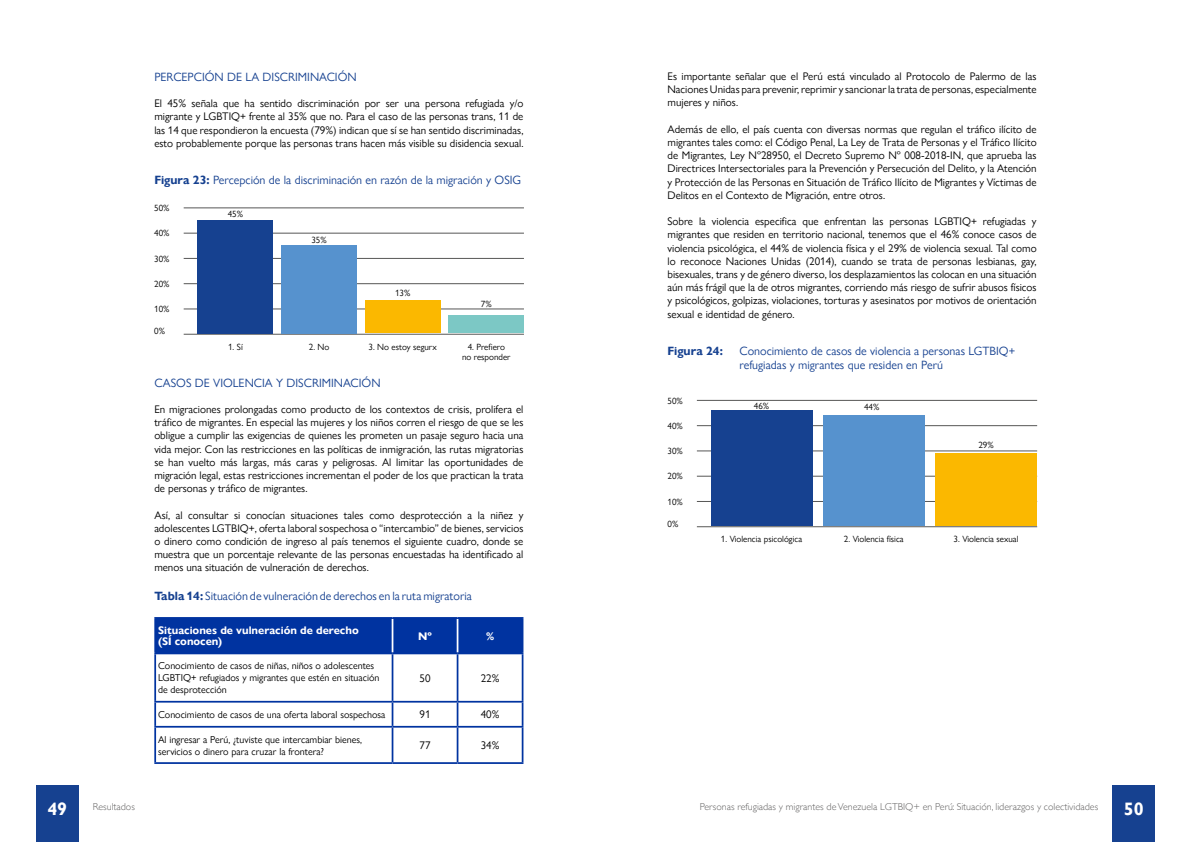
<style>
.page{position:relative;width:1191px;height:842px;background:#fff}
.page>*{position:absolute;margin:0;border:0;box-sizing:border-box;transform-origin:0 0}
.t1{font:700 18px "Gill Sans";color:#fff}
.t2{font:12px/14px "Gill Sans Nova";color:#164190}
.t3{font:700 12px "Gill Sans Nova";color:#164190}
.t4{font:11px/13.2px "Gill Sans Nova";color:#000;text-align:justify}
.t5{font:700 11px/10.5px "Gill Sans Nova";color:#fff}
.t6{font:10px/12px "Gill Sans Nova";color:#000}
.t7{font:300 10px "Gill Sans";color:#646363}
.t8{font:9px/10.8px "Gill Sans Nova";color:#000;text-align:center}
.s1{font-weight:700}
</style>
<div class="page">
<div style="left:36px;top:785px;width:43px;height:57px;background:#164190"></div>
<div style="left:1112px;top:785px;width:43px;height:57px;background:#164190"></div>
<hr style="left:184px;top:334px;width:340px;height:1px;background:#575756">
<hr style="left:697px;top:526px;width:340px;height:1px;background:#575756">
<hr style="left:184px;top:309px;width:340px;height:1px;background:#575756">
<hr style="left:697px;top:501px;width:340px;height:1px;background:#575756">
<hr style="left:184px;top:283px;width:340px;height:1px;background:#575756">
<hr style="left:697px;top:476px;width:340px;height:1px;background:#575756">
<hr style="left:184px;top:258px;width:340px;height:1px;background:#575756">
<hr style="left:697px;top:451px;width:340px;height:1px;background:#575756">
<hr style="left:184px;top:233px;width:340px;height:1px;background:#575756">
<hr style="left:697px;top:425px;width:340px;height:1px;background:#575756">
<hr style="left:184px;top:208px;width:340px;height:1px;background:#575756">
<hr style="left:697px;top:400px;width:340px;height:1px;background:#575756">
<div style="left:449px;top:316px;width:75px;height:17px;background:#7cc8c5"></div>
<div style="left:365px;top:300px;width:75px;height:33px;background:#fbb800"></div>
<div style="left:281px;top:245px;width:76px;height:88px;background:#5692ce"></div>
<div style="left:198px;top:220px;width:75px;height:113px;background:#164190"></div>
<div style="left:156px;top:619px;width:366px;height:33px;background:#0033a0"></div>
<hr style="left:154px;top:654px;width:2px;height:47px;background:#0033a0">
<hr style="left:392px;top:654px;width:1px;height:47px;background:#0033a0">
<hr style="left:457px;top:654px;width:1px;height:47px;background:#0033a0">
<hr style="left:522px;top:654px;width:1px;height:47px;background:#0033a0">
<hr style="left:154px;top:701px;width:238px;height:2px;background:#0033a0">
<hr style="left:154px;top:703px;width:2px;height:23px;background:#0033a0">
<hr style="left:392px;top:701px;width:65px;height:2px;background:#0033a0">
<svg style="left:392px;top:703px;width:1px;height:23px"></svg>
<hr style="left:457px;top:701px;width:66px;height:2px;background:#0033a0">
<svg style="left:457px;top:703px;width:1px;height:23px"></svg>
<svg style="left:522px;top:703px;width:1px;height:23px"></svg>
<hr style="left:154px;top:726px;width:238px;height:2px;background:#0033a0">
<hr style="left:154px;top:728px;width:2px;height:34px;background:#0033a0">
<hr style="left:392px;top:726px;width:65px;height:2px;background:#0033a0">
<hr style="left:392px;top:728px;width:1px;height:34px;background:#0033a0">
<hr style="left:457px;top:726px;width:66px;height:2px;background:#0033a0">
<hr style="left:457px;top:728px;width:1px;height:34px;background:#0033a0">
<hr style="left:522px;top:728px;width:1px;height:34px;background:#0033a0">
<hr style="left:154px;top:762px;width:238px;height:2px;background:#0033a0">
<hr style="left:392px;top:762px;width:65px;height:2px;background:#0033a0">
<hr style="left:457px;top:762px;width:66px;height:2px;background:#0033a0">
<hr style="left:392px;top:619px;width:1px;height:33px;background:#fff">
<hr style="left:457px;top:619px;width:1px;height:33px;background:#fff">
<hr style="left:154px;top:617px;width:238px;height:2px;background:#0033a0">
<hr style="left:154px;top:619px;width:2px;height:33px;background:#0033a0">
<hr style="left:392px;top:617px;width:65px;height:2px;background:#0033a0">
<hr style="left:457px;top:617px;width:66px;height:2px;background:#0033a0">
<hr style="left:522px;top:619px;width:1px;height:33px;background:#0033a0">
<hr style="left:154px;top:652px;width:238px;height:2px;background:#0033a0">
<hr style="left:392px;top:652px;width:65px;height:2px;background:#0033a0">
<hr style="left:457px;top:652px;width:66px;height:2px;background:#0033a0">
<div style="left:935px;top:453px;width:101px;height:73px;background:#fbb800"></div>
<div style="left:823px;top:415px;width:101px;height:111px;background:#5692ce"></div>
<div style="left:711px;top:410px;width:101px;height:116px;background:#164190"></div>
<p class="t2" style="left:154px;top:70px;width:204px">PERCEPCIÓN DE LA DISCRIMINACIÓN</p>
<p class="t4" style="left:154px;top:97px;width:371px">El 45% señala que ha sentido discriminación por ser una persona refugiada y/o migrante y LGBTIQ+ frente al 35% que no. Para el caso de las personas trans, 11 de las 14 que respondieron la encuesta (79%) indican que sí se han sentido discriminadas, esto probablemente porque las personas trans hacen más visible su disidencia sexual.</p>
<p class="t2" style="left:154px;top:173px;width:368px"><span class="s1">Figura 23:</span> Percepción de la discriminación en razón de la migración y OSIG</p>
<p class="t8" style="left:154px;top:203px;width:17px">50%</p>
<p class="t8" style="left:154px;top:228px;width:17px">40%</p>
<p class="t8" style="left:154px;top:253px;width:17px">30%</p>
<p class="t8" style="left:154px;top:278px;width:17px">20%</p>
<p class="t8" style="left:154px;top:304px;width:17px">10%</p>
<p class="t8" style="left:154px;top:326px;width:12px">0%</p>
<p class="t8" style="left:228px;top:209px;width:17px">45%</p>
<p class="t8" style="left:228px;top:341px;width:16px">1. Sí</p>
<p class="t8" style="left:311px;top:234px;width:17px">35%</p>
<p class="t8" style="left:309px;top:341px;width:22px">2. No</p>
<p class="t8" style="left:395px;top:287px;width:17px">13%</p>
<p class="t8" style="left:368px;top:341px;width:70px">3. No estoy segurx</p>
<p class="t8" style="left:481px;top:298px;width:12px">7%</p>
<p class="t8" style="left:462px;top:341px;width:50px">4. Prefiero no responder</p>
<p class="t2" style="left:154px;top:375px;width:228px">CASOS DE VIOLENCIA Y DISCRIMINACIÓN</p>
<p class="t4" style="left:154px;top:403px;width:371px">En migraciones prolongadas como producto de los contextos de crisis, prolifera el tráfico de migrantes. En especial las mujeres y los niños corren el riesgo de que se les obligue a cumplir las exigencias de quienes les prometen un pasaje seguro hacia una vida mejor. Con las restricciones en las políticas de inmigración, las rutas migratorias se han vuelto más largas, más caras y peligrosas. Al limitar las oportunidades de migración legal, estas restricciones incrementan el poder de los que practican la trata de personas y tráfico de migrantes.</p>
<p class="t4" style="left:154px;top:508px;width:371px">Así, al consultar si conocían situaciones tales como desprotección a la niñez y adolescentes LGTBIQ+, oferta laboral sospechosa o “intercambio” de bienes, servicios o dinero como condición de ingreso al país tenemos el siguiente cuadro, donde se muestra que un porcentaje relevante de las personas encuestadas ha identificado al menos una situación de vulneración de derechos.</p>
<p class="t2" style="left:154px;top:589px;width:319px"><span class="s1">Tabla 14:</span> Situación de vulneración de derechos en la ruta migratoria</p>
<p class="t5" style="left:158px;top:625px;width:202px">Situaciones de vulneración de derecho (SÍ conocen)</p>
<p class="t5" style="left:418px;top:631px;width:15px">Nº</p>
<p class="t5" style="left:486px;top:631px;width:10px">%</p>
<p class="t6" style="left:158px;top:660px;width:223px">Conocimiento de casos de niñas, niños o adolescentes<br>LGBTIQ+ refugiados y migrantes que estén en situación de desprotección</p>
<p class="t4" style="left:419px;top:671px;width:12px">50</p>
<p class="t4" style="left:481px;top:671px;width:20px">22%</p>
<p class="t6" style="left:158px;top:708px;width:229px">Conocimiento de casos de una oferta laboral sospechosa</p>
<p class="t4" style="left:419px;top:708px;width:12px">91</p>
<p class="t4" style="left:481px;top:708px;width:20px">40%</p>
<p class="t6" style="left:158px;top:733px;width:206px">Al ingresar a Perú, ¿tuviste que intercambiar bienes, servicios o dinero para cruzar la frontera?</p>
<p class="t4" style="left:419px;top:738px;width:12px">77</p>
<p class="t4" style="left:481px;top:738px;width:20px">34%</p>
<p class="t4" style="left:667px;top:70px;width:371px">Es importante señalar que el Perú está vinculado al Protocolo de Palermo de las Naciones Unidas para prevenir, reprimir y sancionar la trata de personas, especialmente mujeres y niños.</p>
<p class="t4" style="left:667px;top:122px;width:371px">Además de ello, el país cuenta con diversas normas que regulan el tráfico ilícito de migrantes tales como: el Código Penal, La Ley de Trata de Personas y el Tráfico Ilícito de Migrantes, Ley Nº28950, el Decreto Supremo Nº 008-2018-IN, que aprueba las Directrices Intersectoriales para la Prevención y Persecución del Delito, y la Atención y Protección de las Personas en Situación de Tráfico Ilícito de Migrantes y Víctimas de Delitos en el Contexto de Migración, entre otros.</p>
<p class="t4" style="left:667px;top:215px;width:371px">Sobre la violencia especifica que enfrentan las personas LGBTIQ+ refugiadas y migrantes que residen en territorio nacional, tenemos que el 46% conoce casos de violencia psicológica, el 44% de violencia física y el 29% de violencia sexual. Tal como lo reconoce Naciones Unidas (2014), cuando se trata de personas lesbianas, gay, bisexuales, trans y de género diverso, los desplazamientos las colocan en una situación aún más frágil que la de otros migrantes, corriendo más riesgo de sufrir abusos físicos y psicológicos, golpizas, violaciones, torturas y asesinatos por motivos de orientación sexual e identidad de género.</p>
<p class="t3" style="left:667px;top:343px;width:57px">Figura 24:</p>
<p class="t2" style="left:739px;top:344px;width:277px">Conocimiento de casos de violencia a personas LGTBIQ+ refugiadas y migrantes que residen en Perú</p>
<p class="t8" style="left:667px;top:395px;width:17px">50%</p>
<p class="t8" style="left:667px;top:420px;width:17px">40%</p>
<p class="t8" style="left:667px;top:446px;width:17px">30%</p>
<p class="t8" style="left:667px;top:471px;width:17px">20%</p>
<p class="t8" style="left:667px;top:496px;width:17px">10%</p>
<p class="t8" style="left:667px;top:518px;width:12px">0%</p>
<p class="t8" style="left:754px;top:400px;width:17px">46%</p>
<p class="t8" style="left:721px;top:533px;width:83px">1. Violencia psicológica</p>
<p class="t8" style="left:864px;top:402px;width:17px">44%</p>
<p class="t8" style="left:844px;top:533px;width:61px">2. Violencia física</p>
<p class="t8" style="left:978px;top:439px;width:17px">29%</p>
<p class="t8" style="left:953px;top:533px;width:66px">3. Violencia sexual</p>
<h1 class="t1" style="left:47px;top:798px;width:21px">49</h1>
<h1 class="t1" style="left:1123px;top:798px;width:21px">50</h1>
<p class="t7" style="left:700px;top:798px;width:400px">Personas refugiadas y migrantes de Venezuela LGTBIQ+ en Perú: Situación, liderazgos y colectividades</p>
<p class="t7" style="left:93px;top:798px;width:44px">Resultados</p>
</div>
